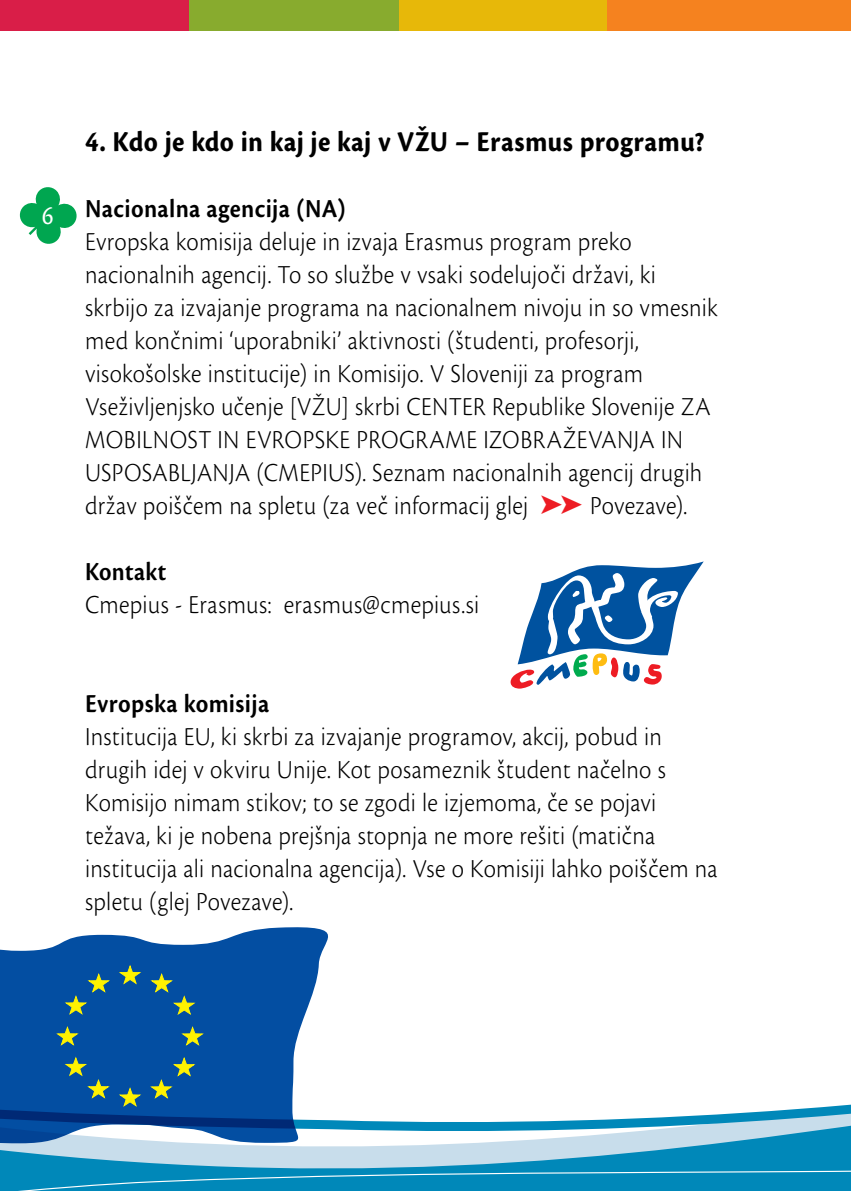
<style>
.page{position:relative;width:851px;height:1191px;background:#fff}
.page>*{position:absolute;margin:0;border:0;box-sizing:border-box;transform-origin:0 0}
.t1{font:30px "Cronos Pro Bold Capt";letter-spacing:.01em;color:#000;scale:.9 1}
.t2{font:27px/33px "Cronos Pro Lt Capt";letter-spacing:.01em;color:#000;scale:.9 1}
.t3{font:27px "Cronos Pro Semibold Capt";letter-spacing:.015em;color:#000;scale:.9 1}
.t4{font:600 27px "Cronos Pro";letter-spacing:.01em;color:#000;scale:.9 1}
.s1{color:#ed1c24}
</style>
<div class="page">
<svg style="left:0;top:1104px;width:850px;height:87px"></svg>
<svg style="left:850px;top:1104px;width:1px;height:87px"></svg>
<div style="left:0;top:0;width:190px;height:31px;background:#d91e48"></div>
<div style="left:189px;top:0;width:214px;height:31px;background:#88ab2e"></div>
<div style="left:400px;top:0;width:212px;height:31px;background:#e7b809"></div>
<div style="left:607px;top:0;width:243px;height:31px;background:#f5821f"></div>
<hr style="left:850px;top:0;width:1px;height:31px;background:#f5821f">
<svg style="left:0;top:927px;width:331px;height:216px;fill:#034ea2"></svg>
<svg style="left:181px;top:1026px;width:22px;height:19px"></svg>
<svg style="left:150px;top:973px;width:45px;height:42px"></svg>
<svg style="left:119px;top:965px;width:22px;height:19px"></svg>
<svg style="left:65px;top:973px;width:45px;height:41px"></svg>
<svg style="left:56px;top:1026px;width:22px;height:19px"></svg>
<svg style="left:65px;top:1056px;width:44px;height:42px"></svg>
<svg style="left:119px;top:1087px;width:22px;height:19px"></svg>
<svg style="left:150px;top:1057px;width:45px;height:41px"></svg>
<svg style="left:510px;top:561px;width:193px;height:127px"></svg>
<svg style="left:19px;top:187px;width:58px;height:57px"></svg>
<p class="t1" style="left:85px;top:124px;width:690px">4. Kdo je kdo in kaj je kaj v VŽU – Erasmus programu?</p>
<p class="t3" style="left:85px;top:193px;width:291px">Nacionalna agencija (NA)</p>
<p class="t2" style="left:85px;top:225px;width:704px">Evropska komisija deluje in izvaja Erasmus program preko nacionalnih agencij. To so službe v vsaki sodelujoči državi, ki skrbijo za izvajanje programa na nacionalnem nivoju in so vmesnik med končnimi ‘uporabniki’ aktivnosti (študenti, profesorji, visokošolske institucije) in Komisijo. V Sloveniji za program Vseživljenjsko učenje [VŽU] skrbi CENTER Republike Slovenije ZA MOBILNOST IN EVROPSKE PROGRAME IZOBRAŽEVANJA IN USPOSABLJANJA (CMEPIUS). Seznam nacionalnih agencij drugih držav poiščem na spletu (za več informacij glej <span class="s1">➤➤</span> Povezave).</p>
<p class="t4" style="left:85px;top:556px;width:92px">Kontakt</p>
<p class="t2" style="left:85px;top:588px;width:439px">Cmepius - Erasmus: erasmus@cmepius.si</p>
<p class="t3" style="left:85px;top:688px;width:206px">Evropska komisija</p>
<p class="t2" style="left:85px;top:720px;width:704px">Institucija EU, ki skrbi za izvajanje programov, akcij, pobud in drugih idej v okviru Unije. Kot posameznik študent načelno s Komisijo nimam stikov; to se zgodi le izjemoma, če se pojavi težava, ki je nobena prejšnja stopnja ne more rešiti (matična institucija ali nacionalna agencija). Vse o Komisiji lahko poiščem na spletu (glej Povezave).</p>
</div>
